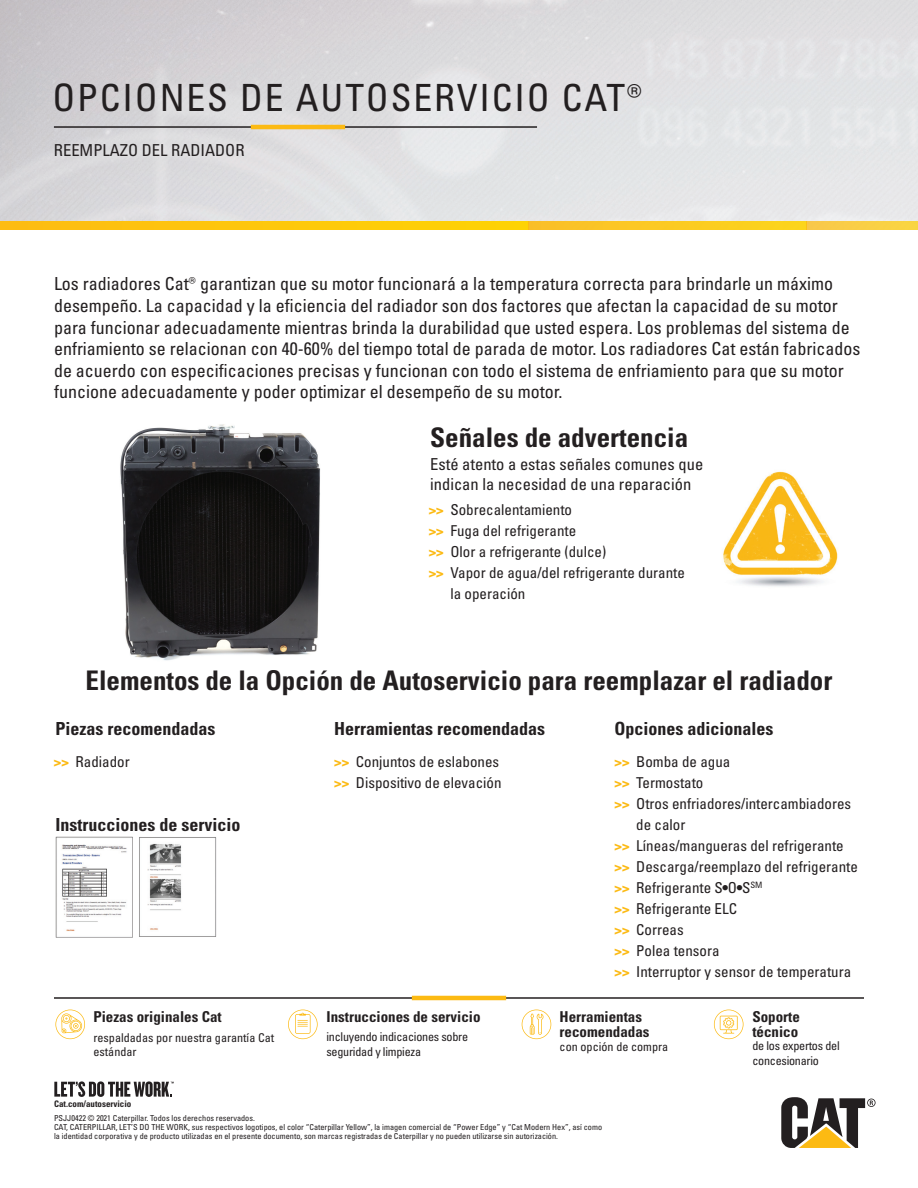
<style>
.page{position:relative;width:918px;height:1188px;background:#fff}
.page>*{position:absolute;margin:0;border:0;box-sizing:border-box;transform-origin:0 0}
.t1{font:condensed 37.5px "Univers LTCYR 57";letter-spacing:.05em;color:#231f20}
.t2{font:27px "Univers LTCYR 67 Bold Cond";color:#231f20}
.t3{font:condensed 18px/21.6px "Univers LTCYR 57";color:#231f20}
.t4{font:18px "Univers LTCYR 67 Bold Cond";color:#231f20}
.t5{font:condensed 16.5px/19.8px "Univers LTCYR 57";color:#231f20}
.t6{font:condensed 15px/21px "Univers LTCYR 57";color:#231f20}
.t7{font:15px/15px "Univers LTCYR 67 Bold Cond";color:#231f20}
.t8{font:condensed 12.15px/14.5px "Univers LTCYR 57";letter-spacing:-.02em;color:#231f20}
.t9{font:condensed 12.15px/14.5px "Univers LTCYR 57";color:#231f20}
.t10{font:9px "Univers LTCYR 67 Bold Cond";color:#231f20}
.t11{font:condensed 8.25px/9px "Univers LTCYR 57";color:#231f20}
.s1{font-family:"Univers LTCYR 67 Bold Cond";font-stretch:normal;color:#fcba13}
</style>
<div class="page">
<div style="left:0;top:221px;width:528px;height:9px;background:#fec80c"></div>
<div style="left:528px;top:221px;width:278px;height:9px;background:#fbca23"></div>
<div style="left:806px;top:221px;width:112px;height:9px;background:#f9cf46"></div>
<svg style="left:781px;top:1097px;width:95px;height:51px"></svg>
<svg style="left:54px;top:1081px;width:120px;height:16px"></svg>
<img style="left:55px;top:836px;width:162px;height:102px">
<img style="left:723px;top:471px;width:115px;height:116px">
<img style="left:120px;top:424px;width:201px;height:237px">
<hr style="left:54px;top:997px;width:810px;height:2px;background:#231f20">
<hr style="left:412px;top:996px;width:94px;height:4px;background:#fcba13">
<hr style="left:54px;top:126px;width:483px;height:2px;background:#231f20">
<hr style="left:251px;top:125px;width:94px;height:4px;background:#fcba13">
<svg style="left:55px;top:1010px;width:30px;height:29px"></svg>
<svg style="left:288px;top:1010px;width:30px;height:29px"></svg>
<svg style="left:522px;top:1010px;width:29px;height:29px"></svg>
<svg style="left:714px;top:1010px;width:30px;height:29px"></svg>
<p class="t1" style="left:52px;top:74px;width:591px">OPCIONES DE AUTOSERVICIO CAT®</p>
<p class="t5" style="left:54px;top:140px;width:192px">REEMPLAZO DEL RADIADOR</p>
<p class="t3" style="left:54px;top:273px;width:797px">Los radiadores Cat® garantizan que su motor funcionará a la temperatura correcta para brindarle un máximo desempeño. La capacidad y la eficiencia del radiador son dos factores que afectan la capacidad de su motor para funcionar adecuadamente mientras brinda la durabilidad que usted espera. Los problemas del sistema de</p>
<p class="t3" style="left:54px;top:338px;width:808px">enfriamiento se relacionan con 40-60% del tiempo total de parada de motor. Los radiadores Cat están fabricados de acuerdo con especificaciones precisas y funcionan con todo el sistema de enfriamiento para que su motor funcione adecuadamente y poder optimizar el desempeño de su motor.</p>
<p class="t2" style="left:430px;top:421px;width:259px">Señales de advertencia</p>
<p class="t5" style="left:430px;top:454px;width:275px">Esté atento a estas señales comunes que indican la necesidad de una reparación</p>
<p class="t6" style="left:429px;top:498px;width:145px"><span class="s1">&gt;&gt;</span> Sobrecalentamiento</p>
<p class="t6" style="left:429px;top:519px;width:149px"><span class="s1">&gt;&gt;</span> Fuga del refrigerante</p>
<p class="t6" style="left:429px;top:540px;width:179px"><span class="s1">&gt;&gt;</span> Olor a refrigerante (dulce)</p>
<p class="t6" style="left:450px;top:561px;width:236px;text-indent:-22px"><span class="s1">&gt;&gt;</span> Vapor de agua/del refrigerante durante la operación</p>
<p class="t2" style="left:86px;top:664px;width:748px">Elementos de la Opción de Autoservicio para reemplazar el radiador</p>
<p class="t4" style="left:55px;top:717px;width:161px">Piezas recomendadas</p>
<p class="t4" style="left:615px;top:717px;width:160px">Opciones adicionales</p>
<p class="t4" style="left:334px;top:717px;width:212px">Herramientas recomendadas</p>
<p class="t6" style="left:334px;top:750px;width:166px"><span class="s1">&gt;&gt;</span> Conjuntos de eslabones</p>
<p class="t6" style="left:334px;top:771px;width:169px"><span class="s1">&gt;&gt;</span> Dispositivo de elevación</p>
<p class="t6" style="left:54px;top:750px;width:77px"><span class="s1">&gt;&gt;</span> Radiador</p>
<p class="t6" style="left:615px;top:750px;width:117px"><span class="s1">&gt;&gt;</span> Bomba de agua</p>
<p class="t6" style="left:615px;top:771px;width:90px"><span class="s1">&gt;&gt;</span> Termostato</p>
<p class="t6" style="left:636px;top:792px;width:216px;text-indent:-22px"><span class="s1">&gt;&gt;</span> Otros enfriadores/intercambiadores de calor</p>
<p class="t6" style="left:615px;top:834px;width:231px"><span class="s1">&gt;&gt;</span> Líneas/mangueras del refrigerante</p>
<p class="t6" style="left:615px;top:855px;width:245px"><span class="s1">&gt;&gt;</span> Descarga/reemplazo del refrigerante</p>
<p class="t6" style="left:615px;top:876px;width:149px"><span class="s1">&gt;&gt;</span> Refrigerante S•O•S<sup>SM</sup></p>
<p class="t6" style="left:615px;top:897px;width:124px"><span class="s1">&gt;&gt;</span> Refrigerante ELC</p>
<p class="t6" style="left:615px;top:918px;width:71px"><span class="s1">&gt;&gt;</span> Correas</p>
<p class="t6" style="left:615px;top:939px;width:106px"><span class="s1">&gt;&gt;</span> Polea tensora</p>
<p class="t6" style="left:615px;top:960px;width:238px"><span class="s1">&gt;&gt;</span> Interruptor y sensor de temperatura</p>
<p class="t4" style="left:55px;top:814px;width:186px">Instrucciones de servicio</p>
<p class="t7" style="left:752px;top:1008px;width:49px">Soporte técnico</p>
<p class="t7" style="left:93px;top:1008px;width:130px">Piezas originales Cat</p>
<p class="t7" style="left:327px;top:1008px;width:156px">Instrucciones de servicio</p>
<p class="t7" style="left:560px;top:1008px;width:91px">Herramientas recomendadas</p>
<p class="t8" style="left:327px;top:1029px;width:143px">incluyendo indicaciones sobre seguridad y limpieza</p>
<p class="t9" style="left:560px;top:1039px;width:110px">con opción de compra</p>
<p class="t8" style="left:752px;top:1038px;width:89px">de los expertos del concesionario</p>
<p class="t9" style="left:93px;top:1030px;width:182px">respaldadas por nuestra garantía Cat estándar</p>
<p class="t10" style="left:54px;top:1099px;width:79px">Cat.com/autoservicio</p>
<p class="t11" style="left:54px;top:1113px;width:550px">PSJJ0422 © 2021 Caterpillar. Todos los derechos reservados.<br>CAT, CATERPILLAR, LET’S DO THE WORK, sus respectivos logotipos, el color “Caterpillar Yellow”, la imagen comercial de “Power Edge” y “Cat Modern Hex”, así como la identidad corporativa y de producto utilizadas en el presente documento, son marcas registradas de Caterpillar y no pueden utilizarse sin autorización.</p>
</div>
